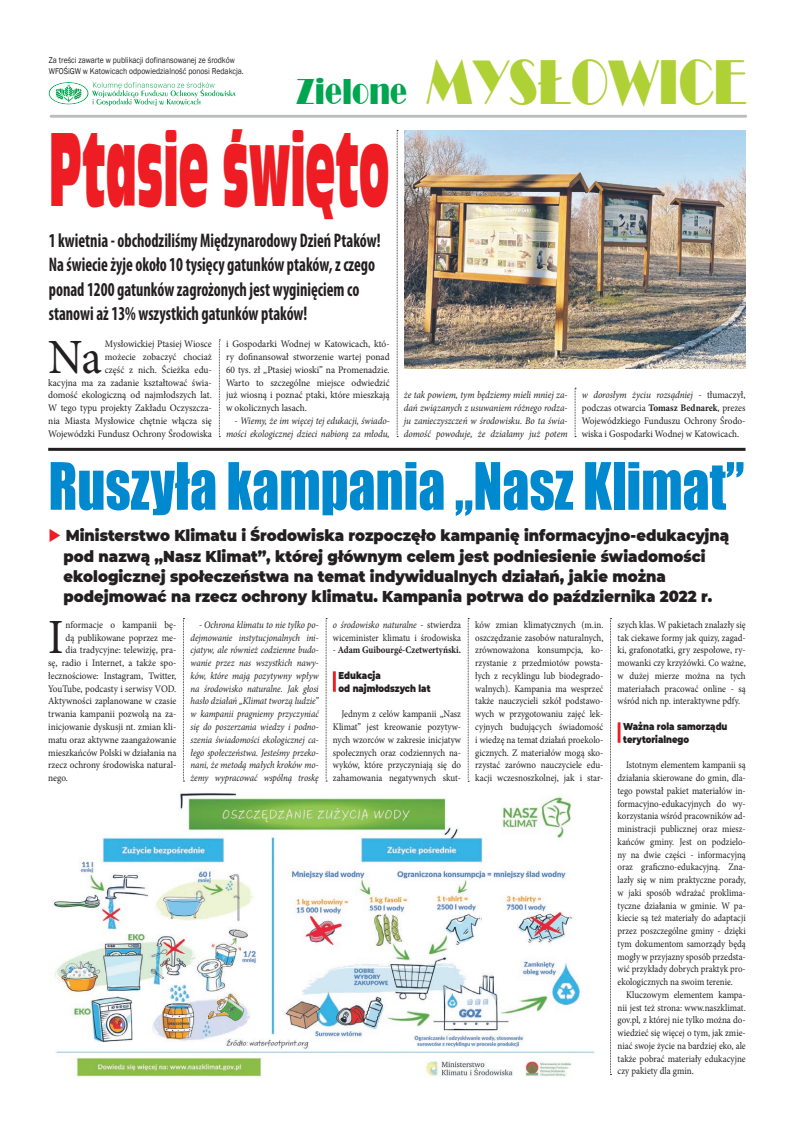
<style>
.page{position:relative;width:794px;height:1134px;background:#fff}
.page>*{position:absolute;margin:0;border:0;box-sizing:border-box;transform-origin:0 0}
.tytul_maly{font:97.3px "Incised 901 Ct EU";color:#ee1d23;scale:.41 1}
.t1{font:65.2px "Bravo";color:#b0d136;scale:.75 1}
.tytul_maly-2{font:60.3px "Impact";color:#0089cf;scale:.89 1}
.Tekst{font:49.2px "Minion Pro";color:#231f20;scale:.94 1}
.Tekst-2{font:49.2px "Minion Pro";color:#231f20;scale:.92 1}
.Tekst-3{font:700 condensed 19.8px/24.1px "Myriad Pro";color:#231f20;scale:.82 1}
.Tekst-4{font:900 15.8px/20.4px "Montserrat";color:#231f20;scale:.93 1}
.Tekst-5{font:10px/12.8px "Minion Pro";color:#231f20;text-align:justify;scale:.9 1}
.Tekst-6{font:10px/12.8px "Minion Pro";color:#231f20;scale:.89 1}
.Tekst-7{font:10px/12.8px "Minion Pro";color:#231f20;text-align:justify;scale:.92 1}
.Tekst-8{font:10px/12.8px "Minion Pro";color:#231f20;text-align:right;scale:.94 1}
.Tekst-9{font:italic 10px/12.8px "Minion Pro";letter-spacing:-.005em;color:#231f20;text-align:justify;scale:.89 1}
.Tekst-10{font:italic 10px/12.8px "Minion Pro";letter-spacing:-.005em;color:#231f20;text-align:right;scale:.92 1}
.t2{font:900 10px/12.8px "Montserrat";color:#231f20;scale:.84 1}
.Tekst-11{font:700 10px "Minion Pro";color:#231f20;scale:.89 1}
.t3{font:8.7px/10.7px "Franklin Gothic";color:#231f20;scale:.88 1}
.s1{font-size:37.2px;color:#00a54f}
.s2{font-style:italic}
.s3{font-weight:700}
.s4{color:#ee1d23}
.s5{font-weight:400}
</style>
<div class="page">
<hr style="left:51px;top:115px;width:694px;height:3px;background:#bcbdc0">
<svg style="left:49px;top:82px;width:186px;height:24px"></svg>
<img style="left:52px;top:793px;width:542px;height:284px">
<hr style="left:333px;top:671px;width:3px;height:21px;background:#ee1d23">
<hr style="left:617px;top:722px;width:3px;height:21px;background:#ee1d23">
<hr style="left:48px;top:448px;width:697px;height:3px;background:#231f20">
<img style="left:404px;top:130px;width:342px;height:239px">
<svg style="left:219px;top:340px;width:1px;height:97px"></svg>
<svg style="left:397px;top:130px;width:1px;height:307px"></svg>
<svg style="left:575px;top:388px;width:1px;height:49px"></svg>
<svg style="left:183px;top:618px;width:1px;height:164px"></svg>
<svg style="left:326px;top:618px;width:1px;height:164px"></svg>
<svg style="left:468px;top:618px;width:1px;height:164px"></svg>
<svg style="left:610px;top:618px;width:1px;height:457px"></svg>
<p class="t3" style="left:49px;top:55px;width:223px">Za treści zawarte w publikacji dofinansowanej ze środków<br>WFOŚiGW w Katowicach odpowiedzialność ponosi Redakcja.</p>
<p class="t1" style="left:296px;top:47px;width:602px"><span class="s1">Zielone</span> MYSŁOWICE</p>
<p class="tytul_maly" style="left:49px;top:111px;width:832px">Ptasie święto</p>
<p class="Tekst-3" style="left:49px;top:228px;width:406px">1 kwietnia - obchodziliśmy Międzynarodowy Dzień Ptaków!<br>Na świecie żyje około 10 tysięcy gatunków ptaków, z czego ponad 1200 gatunków zagrożonych jest wyginięciem co stanowi aż 13% wszystkich gatunków ptaków!</p>
<p class="Tekst-8" style="left:48px;top:338px;width:176px">Mysłowickiej Ptasiej Wiosce<br>możecie zobaczyć chociaż<br>część z nich. Ścieżka edu-<br>kacyjna ma za zadanie kształtować świa&shy;domość ekologiczną od najmłodszych lat.<br>W tego typu projekty Zakładu Oczyszcza&shy;nia Miasta Mysłowice chętnie włącza się Wojewódzki Fundusz Ochrony Środowiska</p>
<p class="Tekst-8" style="left:226px;top:338px;width:176px;text-align:justify">i Gospodarki Wodnej w Katowicach, któ&shy;ry dofinansował stworzenie wartej ponad 60 tys. zł „Ptasiej wioski” na Promenadzie.<br>Warto to szczególne miejsce odwiedzić już wiosną i poznać ptaki, które mieszkają w okolicznych lasach.</p>
<p class="Tekst" style="left:48px;top:324px;width:58px">Na</p>
<p class="Tekst-10" style="left:226px;top:414px;width:179px">- Wiemy, że im więcej tej edukacji, świado&shy;mości ekologicznej dzieci nabiorą za młodu,</p>
<p class="Tekst-10" style="left:404px;top:389px;width:179px;text-align:justify">że tak powiem, tym będziemy mieli mniej za&shy;dań związanych z usuwaniem różnego rodza&shy;ju zanieczyszczeń w środowisku. Bo ta świa&shy;domość powoduje, że działamy już potem</p>
<p class="Tekst-7" style="left:582px;top:389px;width:179px"><span class="s2">w dorosłym życiu rozsądniej</span> - tłumaczył, podczas otwarcia <span class="s3">Tomasz Bednarek</span>, prezes Wojewódzkiego Funduszu Ochrony Środo&shy;wiska i Gospodarki Wodnej w Katowicach.</p>
<p class="tytul_maly-2" style="left:48px;top:439px;width:783px">Ruszyła kampania „Nasz Klimat”</p>
<p class="Tekst-4" style="left:64px;top:524px;width:717px;text-indent:-15px"><span class="s4">◆</span> Ministerstwo Klimatu i Środowiska rozpoczęło kampanię informacyjno-edukacyjną pod nazwą „Nasz Klimat”, której głównym celem jest podniesienie świadomości ekologicznej społeczeństwa na temat indywidualnych działań, jakie można podejmować na rzecz ochrony klimatu. Kampania potrwa do października 2022 r.</p>
<p class="Tekst-2" style="left:48px;top:605px;width:18px">I</p>
<p class="Tekst-7" style="left:65px;top:618px;width:122px">nformacje o kampanii bę-</p>
<p class="Tekst-7" style="left:65px;top:631px;width:122px">dą publikowane poprzez me-</p>
<p class="Tekst-7" style="left:65px;top:644px;width:122px">dia tradycyjne: telewizję, pra-</p>
<p class="Tekst-7" style="left:48px;top:657px;width:141px">sę, radio i Internet, a także spo-</p>
<p class="Tekst-7" style="left:48px;top:669px;width:141px">łecznościowe: Instagram, Twitter,</p>
<p class="Tekst-7" style="left:48px;top:682px;width:141px">YouTube, podcasty i serwisy VOD.</p>
<p class="Tekst-7" style="left:48px;top:695px;width:141px">Aktywności zaplanowane w czasie</p>
<p class="Tekst-7" style="left:48px;top:708px;width:141px">trwania kampanii pozwolą na za-</p>
<p class="Tekst-7" style="left:48px;top:720px;width:141px">inicjowanie dyskusji nt. zmian kli-</p>
<p class="Tekst-7" style="left:48px;top:733px;width:141px">matu oraz aktywne zaangażowanie</p>
<p class="Tekst-7" style="left:48px;top:746px;width:141px">mieszkańców Polski w działania na</p>
<p class="Tekst-7" style="left:48px;top:759px;width:141px">rzecz ochrony środowiska natural-</p>
<p class="Tekst-7" style="left:48px;top:771px;width:23px">nego.</p>
<p class="Tekst-9" style="left:190px;top:618px;width:145px;text-indent:9px">- Ochrona klimatu to nie tylko po&shy;dejmowanie instytucjonalnych ini&shy;cjatyw, ale również codzienne budo&shy;wanie przez nas wszystkich nawy&shy;ków, które mają pozytywny wpływ na środowisko naturalne. Jak głosi hasło działań „Klimat tworzą ludzie” w kampanii pragniemy przyczyniać się do poszerzania wiedzy i podno&shy;szenia świadomości ekologicznej ca&shy;łego społeczeństwa. Jesteśmy przeko&shy;nani, że metodą małych kroków mo&shy;żemy wypracować wspólną troskę</p>
<p class="Tekst-6" style="left:333px;top:618px;width:145px"><span class="s2">o środowisko naturalne</span> - stwierdza wiceminister klimatu i środowiska</p>
<p class="Tekst-11" style="left:333px;top:643px;width:145px"><span class="s5">-</span> Adam Guibourgé-Czetwertyński.</p>
<p class="t2" style="left:338px;top:668px;width:52px">Edukacja</p>
<p class="t2" style="left:338px;top:681px;width:111px">od najmłodszych lat</p>
<p class="Tekst-5" style="left:333px;top:708px;width:144px;text-indent:9px">Jednym z celów kampanii „Nasz Klimat” jest kreowanie pozytyw&shy;nych wzorców w zakresie inicjatyw społecznych oraz codziennych na&shy;wyków, które przyczyniają się do zahamowania negatywnych skut-</p>
<p class="Tekst-5" style="left:475px;top:618px;width:144px">ków zmian klimatycznych (m.in. oszczędzanie zasobów naturalnych, zrównoważona konsumpcja, ko&shy;rzystanie z przedmiotów powsta&shy;łych z recyklingu lub biodegrado&shy;walnych). Kampania ma wesprzeć także nauczycieli szkół podstawo&shy;wych w przygotowaniu zajęć lek&shy;cyjnych budujących świadomość i wiedzę na temat działań proekolo&shy;gicznych. Z materiałów mogą sko&shy;rzystać zarówno nauczyciele edu&shy;kacji wczesnoszkolnej, jak i star-</p>
<p class="Tekst-5" style="left:617px;top:618px;width:144px">szych klas. W pakietach znalazły się tak ciekawe formy jak quizy, zagad&shy;ki, grafonotatki, gry zespołowe, ry&shy;mowanki czy krzyżówki. Co ważne, w dużej mierze można na tych materiałach pracować online - są wśród nich np. interaktywne pdfy.</p>
<p class="t2" style="left:623px;top:719px;width:126px">Ważna rola samorządu terytorialnego</p>
<p class="Tekst-6" style="left:617px;top:759px;width:145px;text-align:justify;text-indent:9px">Istotnym elementem kampanii są działania skierowane do gmin, dla&shy;tego powstał pakiet materiałów in&shy;formacyjno-edukacyjnych do wy&shy;korzystania wśród pracowników ad&shy;ministracji publicznej oraz miesz&shy;kańców gminy. Jest on podzielo&shy;ny na dwie części - informacyjną oraz graficzno-edukacyjną. Zna&shy;lazły się w nim praktyczne porady, w jaki sposób wdrażać proklima&shy;tyczne działania w gminie. W pa&shy;kiecie są też materiały do adaptacji przez poszczególne gminy - dzięki tym dokumentom samorządy będą mogły w przyjazny sposób przedsta&shy;wić przykłady dobrych praktyk pro&shy;ekologicznych na swoim terenie.</p>
<p class="Tekst-5" style="left:617px;top:988px;width:144px;text-indent:9px">Kluczowym elementem kampa&shy;nii jest też strona: www.naszklimat. gov.pl, z której nie tylko można do&shy;wiedzieć się więcej o tym, jak zmie&shy;niać swoje życie na bardziej eko, ale także pobrać materiały edukacyjne czy pakiety dla gmin.</p>
</div>
